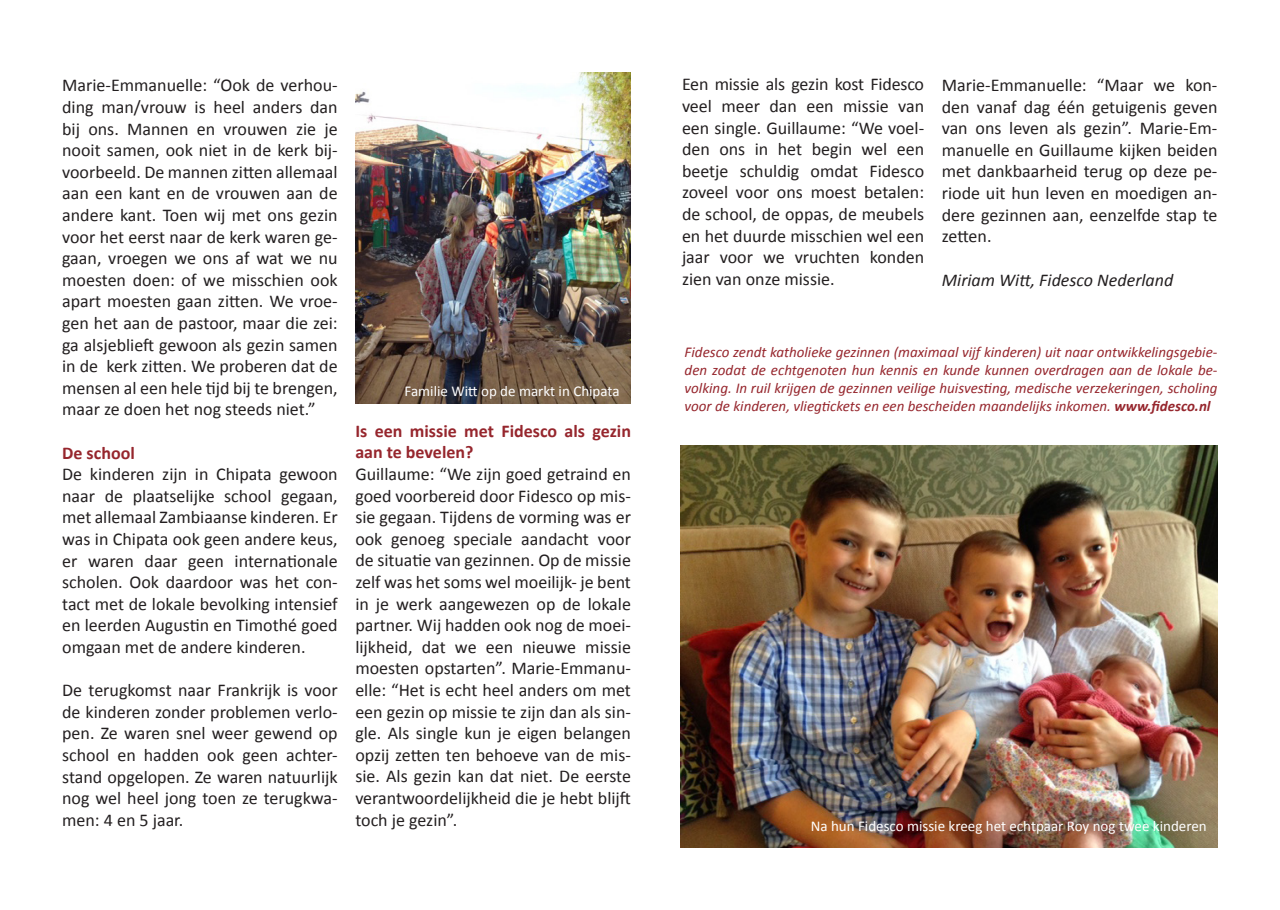
<style>
.page{position:relative;width:1280px;height:910px;background:#fff}
.page>*{position:absolute;margin:0;border:0;box-sizing:border-box;transform-origin:0 0}
.t1{font:18px/21.6px "Calibri";color:#231f20;text-align:justify}
.t2{font:700 18px/21.6px "Calibri";color:#96262d}
.t3{font:italic 18px "Calibri";color:#231f20}
.t4{font:italic 15px/18px "Calibri";color:#96262d;text-align:justify}
.t5{font:15px "Calibri";color:#fff}
.s1{font-weight:700}
</style>
<div class="page">
<img style="left:680px;top:445px;width:537px;height:402px">
<img style="left:356px;top:72px;width:275px;height:331px">
<p class="t1" style="left:62px;top:75px;width:277px">Marie-Emmanuelle: “Ook de verhou&shy;ding man/vrouw is heel anders dan bij ons. Mannen en vrouwen zie je nooit samen, ook niet in de kerk bij&shy;voorbeeld. De mannen zitten allemaal aan een kant en de vrouwen aan de andere kant. Toen wij met ons gezin voor het eerst naar de kerk waren ge&shy;gaan, vroegen we ons af wat we nu moesten doen: of we misschien ook apart moesten gaan zitten. We vroe&shy;gen het aan de pastoor, maar die zei: ga alsjeblieft gewoon als gezin samen in de kerk zitten. We proberen dat de mensen al een hele tijd bij te brengen, maar ze doen het nog steeds niet.”</p>
<p class="t2" style="left:62px;top:442px;width:74px">De school</p>
<p class="t1" style="left:62px;top:463px;width:277px">De kinderen zijn in Chipata gewoon naar de plaatselijke school gegaan, met allemaal Zambiaanse kinderen. Er was in Chipata ook geen andere keus, er waren daar geen internationale scholen. Ook daardoor was het con&shy;tact met de lokale bevolking intensief en leerden Augustin en Timothé goed omgaan met de andere kinderen.</p>
<p class="t1" style="left:62px;top:679px;width:277px">De terugkomst naar Frankrijk is voor de kinderen zonder problemen verlo&shy;pen. Ze waren snel weer gewend op school en hadden ook geen achter&shy;stand opgelopen. Ze waren natuurlijk nog wel heel jong toen ze terugkwa&shy;men: 4 en 5 jaar.</p>
<p class="t5" style="left:405px;top:382px;width:216px">Familie Witt op de markt in Chipata</p>
<p class="t2" style="left:355px;top:420px;width:277px">Is een missie met Fidesco als gezin aan te bevelen?</p>
<p class="t1" style="left:355px;top:463px;width:277px">Guillaume: “We zijn goed getraind en goed voorbereid door Fidesco op mis&shy;sie gegaan. Tijdens de vorming was er ook genoeg speciale aandacht voor de situatie van gezinnen. Op de missie zelf was het soms wel moeilijk- je bent in je werk aangewezen op de lokale partner. Wij hadden ook nog de moei&shy;lijkheid, dat we een nieuwe missie moesten opstarten”. Marie-Emmanu&shy;elle: “Het is echt heel anders om met een gezin op missie te zijn dan als sin&shy;gle. Als single kun je eigen belangen opzij zetten ten behoeve van de mis&shy;sie. Als gezin kan dat niet. De eerste verantwoordelijkheid die je hebt blijft toch je gezin”.</p>
<p class="t1" style="left:682px;top:74px;width:244px">Een missie als gezin kost Fidesco veel meer dan een missie van een single. Guillaume: “We voel&shy;den ons in het begin wel een beetje schuldig omdat Fidesco zoveel voor ons moest betalen: de school, de oppas, de meubels en het duurde misschien wel een jaar voor we vruchten konden zien van onze missie.</p>
<p class="t1" style="left:942px;top:74px;width:277px">Marie-Emmanuelle: “Maar we kon&shy;den vanaf dag één getuigenis geven van ons leven als gezin”. Marie-Em&shy;manuelle en Guillaume kijken beiden met dankbaarheid terug op deze pe&shy;riode uit hun leven en moedigen an&shy;dere gezinnen aan, eenzelfde stap te zetten.</p>
<p class="t3" style="left:942px;top:267px;width:233px">Miriam Witt, Fidesco Nederland</p>
<p class="t4" style="left:685px;top:342px;width:534px">Fidesco zendt katholieke gezinnen (maximaal vijf kinderen) uit naar ontwikkelingsgebie&shy;den zodat de echtgenoten hun kennis en kunde kunnen overdragen aan de lokale be&shy;volking. In ruil krijgen de gezinnen veilige huisvesting, medische verzekeringen, scholing voor de kinderen, vliegtickets en een bescheiden maandelijks inkomen. <span class="s1">www.fidesco.nl</span></p>
<p class="t5" style="left:811px;top:817px;width:398px">Na hun Fidesco missie kreeg het echtpaar Roy nog twee kinderen</p>
</div>
